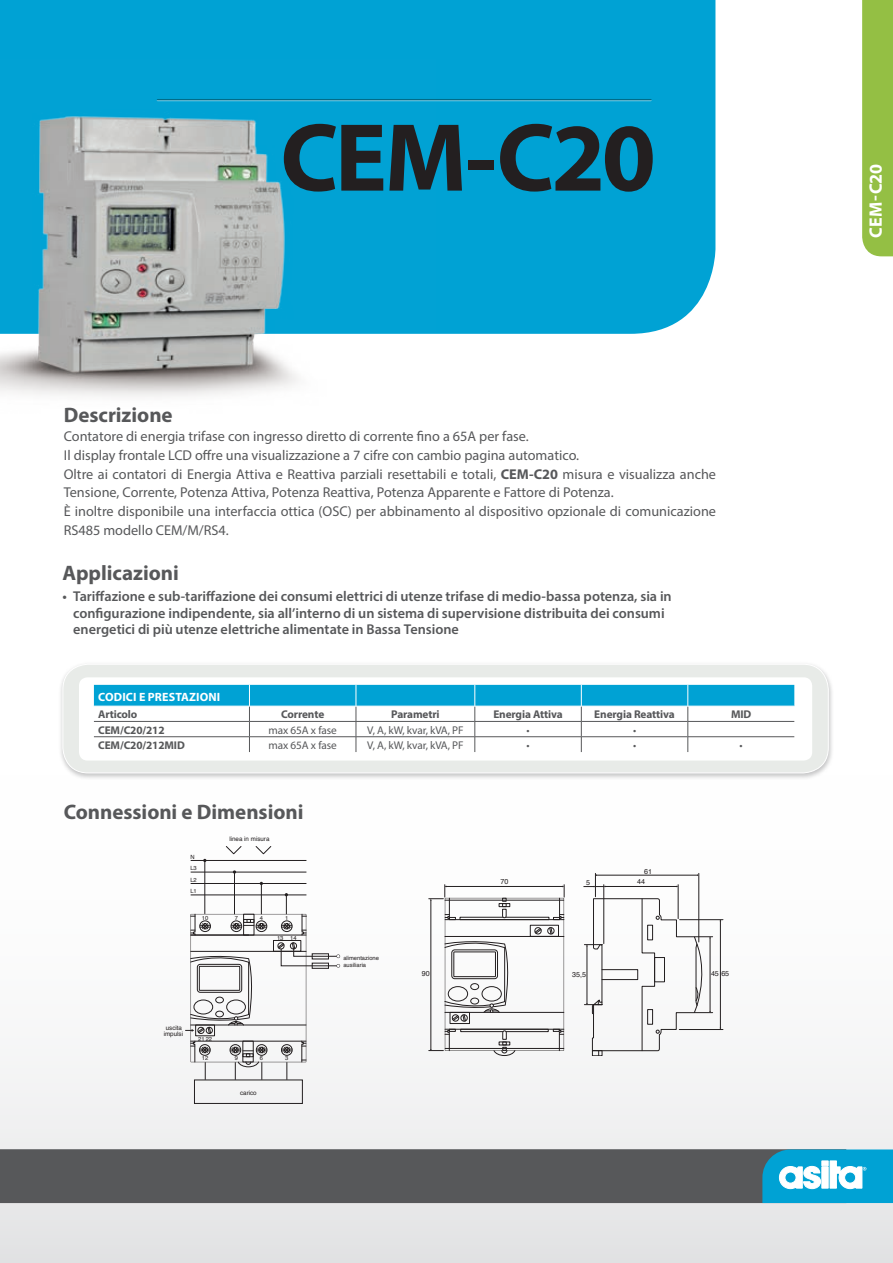
<style>
.page{position:relative;width:893px;height:1263px;background:#fff}
.page>*{position:absolute;margin:0;border:0;box-sizing:border-box;transform-origin:0 0}
.nome_prodotto{font:700 97.5px "Myriad Pro";letter-spacing:-.035em;color:#231f20}
.descriz{font:700 21px "Myriad Pro";color:#57585a}
.t1{font:700 18px "Myriad Pro";letter-spacing:.01em;color:#fff}
.t2{font:14.25px/18.8px "Myriad Pro";color:#57585a}
.funzioni_ultima{font:600 14.25px/16.5px "Myriad Pro";color:#57585a}
.sx_caratt{font:700 12px "Myriad Pro";letter-spacing:.01em;color:#fff}
.caratt_x_tab{font:11.25px "Myriad Pro";letter-spacing:-.01em;color:#57585a}
.caratt_x_tab-2{font:700 11.25px "Myriad Pro";letter-spacing:-.01em;color:#57585a}
.sx_caratt-2{font:700 11.25px "Myriad Pro";letter-spacing:-.01em;color:#57585a}
.t3{font:7.2px "Helvetica";color:#231f20}
.t4{font:6.15px/6.1px "Helvetica";color:#231f20;text-align:center}
.t5{font:5.85px/11.4px "Helvetica";color:#231f20}
.s1{font-weight:700}
</style>
<div class="page">
<div style="left:0;top:697px;width:893px;height:566px;background:linear-gradient(to bottom,#fff,#e8e8e9)"></div>
<div style="left:0;top:1149px;width:762px;height:54px;background:#57585a"></div>
<div style="left:862px;top:0;width:31px;height:256px;background:#94bf44"></div>
<svg style="left:762px;top:1149px;width:131px;height:54px"></svg>
<div style="left:59px;top:661px;width:775px;height:119px;background:#57585a;opacity:.35"></div>
<div style="left:63px;top:664px;width:765px;height:109px;background:#e8ebe8;border-radius:26px"></div>
<div style="left:63px;top:664px;width:766px;height:109px;border:1px solid #fff;border-radius:26px"></div>
<div style="left:79px;top:677px;width:733px;height:83px;background:#fff;border-radius:9px"></div>
<svg style="left:94px;top:685px;width:700px;height:67px"></svg>
<hr style="left:94px;top:706px;width:155px;height:1px;background:#f9fcfd">
<hr style="left:249px;top:706px;width:107px;height:1px;background:#f9fcfd">
<hr style="left:356px;top:706px;width:119px;height:1px;background:#f9fcfd">
<hr style="left:475px;top:706px;width:106px;height:1px;background:#f9fcfd">
<hr style="left:581px;top:706px;width:107px;height:1px;background:#f9fcfd">
<hr style="left:688px;top:706px;width:106px;height:1px;background:#f9fcfd">
<div style="left:0;top:0;width:715px;height:334px;background:#00a2d4"></div>
<hr style="left:157px;top:100px;width:495px;height:1px;background:#fff">
<hr style="left:157px;top:99px;width:495px;height:1px;background:#006c88">
<img style="left:0;top:60px;width:435px;height:337px">
<hr style="left:191px;top:860px;width:115px;height:1px;background:#231f20">
<hr style="left:191px;top:872px;width:115px;height:1px;background:#231f20">
<hr style="left:191px;top:883px;width:115px;height:1px;background:#231f20">
<hr style="left:234px;top:872px;width:1px;height:42px;background:#231f20">
<hr style="left:261px;top:883px;width:1px;height:31px;background:#231f20">
<hr style="left:205px;top:860px;width:1px;height:54px;background:#231f20">
<svg style="left:225px;top:846px;width:17px;height:9px"></svg>
<svg style="left:255px;top:846px;width:17px;height:9px"></svg>
<svg style="left:185px;top:893px;width:155px;height:187px"></svg>
<svg style="left:429px;top:885px;width:136px;height:171px"></svg>
<svg style="left:583px;top:873px;width:130px;height:183px"></svg>
<hr style="left:679px;top:1029px;width:44px;height:1px;background:#231f20">
<hr style="left:680px;top:919px;width:43px;height:1px;background:#231f20">
<hr style="left:720px;top:921px;width:1px;height:107px;background:#231f20">
<p class="nome_prodotto" style="left:280px;top:94px;width:377px">CEM-C20</p>
<p class="descriz" style="left:64px;top:401px;width:110px">Descrizione</p>
<p class="t2" style="left:64px;top:427px;width:466px">Contatore di energia trifase con ingresso diretto di corrente fino a 65A per fase.</p>
<p class="t2" style="left:64px;top:445px;width:517px">Il display frontale LCD offre una visualizzazione a 7 cifre con cambio pagina automatico.</p>
<p class="t2" style="left:64px;top:464px;width:654px">Oltre ai contatori di Energia Attiva e Reattiva parziali resettabili e totali, <span class="s1">CEM-C20</span> misura e visualizza anche<br>Tensione, Corrente, Potenza Attiva, Potenza Reattiva, Potenza Apparente e Fattore di Potenza.</p>
<p class="t2" style="left:64px;top:502px;width:654px">È inoltre disponibile una interfaccia ottica (OSC) per abbinamento al dispositivo opzionale di comunicazione<br>RS485 modello CEM/M/RS4.</p>
<p class="descriz" style="left:63px;top:559px;width:118px">Applicazioni</p>
<p class="funzioni_ultima" style="left:73px;top:588px;width:600px;text-indent:-11px">• Tariffazione e sub-tariffazione dei consumi elettrici di utenze trifase di medio-bassa potenza, sia in configurazione indipendente, sia all’interno di un sistema di supervisione distribuita dei consumi energetici di più utenze elettriche alimentate in Bassa Tensione</p>
<p class="sx_caratt" style="left:98px;top:689px;width:124px">CODICI E PRESTAZIONI</p>
<p class="sx_caratt-2" style="left:98px;top:707px;width:41px">Articolo</p>
<p class="caratt_x_tab-2" style="left:281px;top:707px;width:45px">Corrente</p>
<p class="caratt_x_tab-2" style="left:391px;top:707px;width:50px">Parametri</p>
<p class="caratt_x_tab-2" style="left:493px;top:707px;width:71px">Energia Attiva</p>
<p class="caratt_x_tab-2" style="left:594px;top:707px;width:82px">Energia Reattiva</p>
<p class="caratt_x_tab-2" style="left:731px;top:707px;width:22px">MID</p>
<p class="sx_caratt-2" style="left:98px;top:722px;width:68px">CEM/C20/212</p>
<p class="caratt_x_tab" style="left:269px;top:723px;width:70px">max 65A x fase</p>
<p class="caratt_x_tab" style="left:367px;top:723px;width:98px">V, A, kW, kvar, kVA, PF</p>
<p class="caratt_x_tab" style="left:526px;top:723px;width:5px">•</p>
<p class="caratt_x_tab" style="left:633px;top:723px;width:5px">•</p>
<p class="sx_caratt-2" style="left:98px;top:738px;width:88px">CEM/C20/212MID</p>
<p class="caratt_x_tab" style="left:269px;top:738px;width:70px">max 65A x fase</p>
<p class="caratt_x_tab" style="left:367px;top:738px;width:98px">V, A, kW, kvar, kVA, PF</p>
<p class="caratt_x_tab" style="left:526px;top:738px;width:5px">•</p>
<p class="caratt_x_tab" style="left:633px;top:738px;width:5px">•</p>
<p class="caratt_x_tab" style="left:740px;top:738px;width:5px">•</p>
<p class="descriz" style="left:64px;top:798px;width:241px">Connessioni e Dimensioni</p>
<p class="t5" style="left:190px;top:851px;width:8px">N<br>L3<br>L2<br>L1</p>
<p class="t4" style="left:229px;top:836px;width:42px">linea in misura</p>
<p class="t5" style="left:260px;top:912px;width:5px">4</p>
<p class="t5" style="left:202px;top:912px;width:8px">10</p>
<p class="t5" style="left:235px;top:912px;width:5px">7</p>
<p class="t5" style="left:285px;top:912px;width:5px">1</p>
<p class="t5" style="left:277px;top:932px;width:21px">13 14</p>
<p class="t4" style="left:164px;top:1025px;width:21px">uscita impulsi</p>
<p class="t5" style="left:198px;top:1033px;width:15px">21 22</p>
<p class="t5" style="left:202px;top:1053px;width:8px">12</p>
<p class="t5" style="left:235px;top:1053px;width:5px">9</p>
<p class="t5" style="left:260px;top:1053px;width:5px">6</p>
<p class="t5" style="left:285px;top:1053px;width:5px">3</p>
<p class="t4" style="left:240px;top:1090px;width:18px">carico</p>
<p class="t5" style="left:343px;top:955px;width:37px;line-height:6.9px">alimentazione ausiliaria</p>
<p class="t3" style="left:422px;top:968px;width:9px">90</p>
<p class="t3" style="left:500px;top:876px;width:9px">70</p>
<p class="t3" style="left:644px;top:865px;width:9px">61</p>
<p class="t3" style="left:586px;top:876px;width:5px">5</p>
<p class="t3" style="left:637px;top:876px;width:9px">44</p>
<p class="t3" style="left:572px;top:968px;width:15px">35,5</p>
<p class="t3" style="left:711px;top:967px;width:20px">45 65</p>
<p class="t1" style="left:864px;top:238px;width:76px;rotate:-90deg">CEM-C20</p>
</div>
